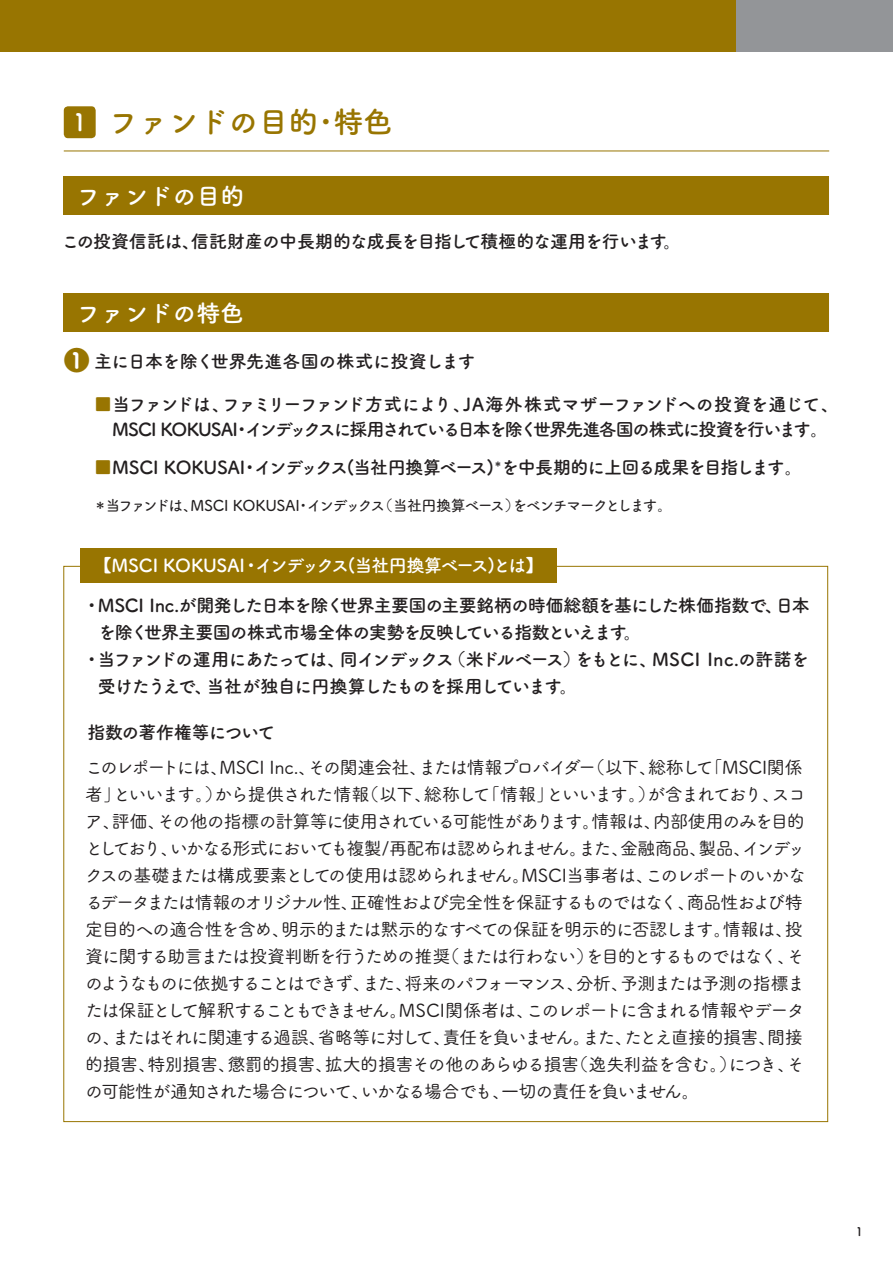
<style>
.page{position:relative;width:893px;height:1263px;background:#fff}
.page>*{position:absolute;margin:0;border:0;box-sizing:border-box;transform-origin:0 0}
.t1{font:30px "Tsuku A Rd Gothic Std B";color:#987501}
.t2{font:24px "Tsuku A Rd Gothic Std B";color:#fff}
.t3{font:18px/27px "Tsuku A Rd Gothic Std M";letter-spacing:-.085em;color:#231f20}
.t4{font:18px/24.6px "Tsuku A Rd Gothic Std B";letter-spacing:-.09em;color:#231f20;text-align:center}
.t5{font:18px "Tsuku A Rd Gothic Std B";letter-spacing:-.065em;color:#231f20}
.t6{font:18px "Tsuku A Rd Gothic Std B";letter-spacing:-.04em;color:#231f20}
.t7{font:18px "Tsuku A Rd Gothic Std B";letter-spacing:-.035em;color:#fff}
.t8{font:18px "Tsuku A Rd Gothic Std B";letter-spacing:-.085em;color:#231f20}
.t9{font:18px "Tsuku A Rd Gothic Std B";letter-spacing:-.025em;color:#231f20}
.t10{font:15px "Tsuku A Rd Gothic Std D";letter-spacing:-.1em;color:#231f20}
.t11{font:12px "Tsuku A Rd Gothic Std B";color:#231f20}
.s1{font-size:24px;color:#fff}
.s2{font-size:25.95px;color:#987501}
.s3{color:#987501}
</style>
<div class="page">
<div style="left:736px;top:0;width:157px;height:51px;background:#939598"></div>
<div style="left:0;top:0;width:736px;height:51px;background:#987501"></div>
<div style="left:64px;top:176px;width:765px;height:39px;background:#987501"></div>
<div style="left:64px;top:293px;width:765px;height:39px;background:#987501"></div>
<hr style="left:64px;top:151px;width:765px;height:1px;background:#987501">
<div style="left:64px;top:106px;width:32px;height:32px;background:#987501;border-radius:4px"></div>
<div style="left:81px;top:549px;width:476px;height:34px;background:#987501"></div>
<h1 class="t1" style="left:68px;top:98px;width:327px"><span class="s1">１</span> ファンドの目的･特色</h1>
<h2 class="t2" style="left:77px;top:177px;width:169px">ファンドの目的</h2>
<p class="t6" style="left:62px;top:227px;width:621px">この投資信託は、信託財産の中長期的な成長を目指して積極的な運用を行います。</p>
<h2 class="t2" style="left:77px;top:294px;width:169px">ファンドの特色</h2>
<p class="t9" style="left:64px;top:347px;width:413px"><span class="s2">❶</span> 主に日本を除く世界先進各国の株式に投資します</p>
<p class="t4" style="left:94px;top:391px;width:746px"><span class="s3">■</span>当ファンドは、ファミリーファンド方式により、JA海外株式マザーファンドへの投資を通じて、<br>MSCI KOKUSAI・インデックスに採用されている日本を除く世界先進各国の株式に投資を行います。</p>
<p class="t5" style="left:94px;top:453px;width:710px"><span class="s3">■</span>MSCI KOKUSAI・インデックス(当社円換算ベース)<sup>＊</sup>を中長期的に上回る成果を目指します。</p>
<p class="t10" style="left:93px;top:494px;width:581px">＊当ファンドは、MSCI KOKUSAI・インデックス（当社円換算ベース）をベンチマークとします。</p>
<p class="t7" style="left:94px;top:552px;width:451px">【MSCI KOKUSAI・インデックス(当社円換算ベース)とは】</p>
<p class="t5" style="left:83px;top:591px;width:728px">・MSCI Inc.が開発した日本を除く世界主要国の主要銘柄の時価総額を基にした株価指数で、日本</p>
<p class="t5" style="left:98px;top:618px;width:546px">を除く世界主要国の株式市場全体の実勢を反映している指数といえます。</p>
<p class="t4" style="left:83px;top:645px;width:727px">・当ファンドの運用にあたっては、同インデックス（米ドルベース）をもとに、MSCI Inc.の許諾を</p>
<p class="t8" style="left:98px;top:672px;width:481px">受けたうえで、当社が独自に円換算したものを採用しています。</p>
<p class="t5" style="left:87px;top:718px;width:189px">指数の著作権等について</p>
<p class="t3" style="left:85px;top:752px;width:722px">このレポートには、MSCI Inc.、その関連会社、または情報プロバイダー（以下、総称して「MSCI関係者」といいます。）から提供された情報（以下、総称して「情報」といいます。）が含まれており、スコア、評価、その他の指標の計算等に使用されている可能性があります。情報は、内部使用のみを目的としており、いかなる形式においても複製/再配布は認められません。また、金融商品、製品、インデックスの基礎または構成要素としての使用は認められません。MSCI当事者は、このレポートのいかなるデータまたは情報のオリジナル性、正確性および完全性を保証するものではなく、商品性および特定目的への適合性を含め、明示的または黙示的なすべての保証を明示的に否認します。情報は、投資に関する助言または投資判断を行うための推奨（または行わない）を目的とするものではなく、そのようなものに依拠することはできず、また、将来のパフォーマンス、分析、予測または予測の指標または保証として解釈することもできません。MSCI関係者は、このレポートに含まれる情報やデータの、またはそれに関連する過誤、省略等に対して、責任を負いません。また、たとえ直接的損害、間接的損害、特別損害、懲罰的損害、拡大的損害その他のあらゆる損害（逸失利益を含む。）につき、その可能性が通知された場合について、いかなる場合でも、一切の責任を負いません。</p>
<p class="t11" style="left:856px;top:1222px;width:9px">1</p>
</div>
